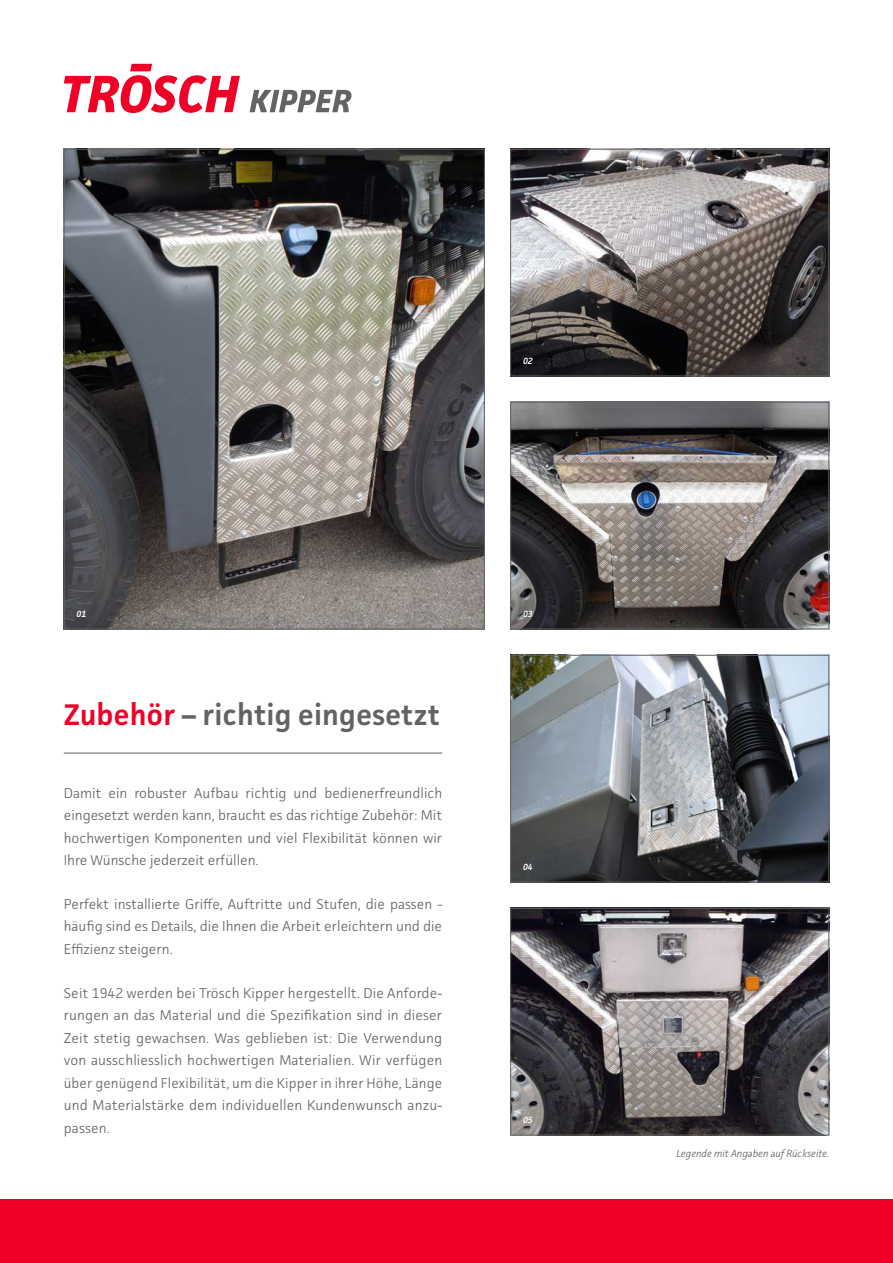
<style>
.page{position:relative;width:893px;height:1263px;background:#fff}
.page>*{position:absolute;margin:0;border:0;box-sizing:border-box;transform-origin:0 0}
.t1{font:600 30px "Facit";color:#636366}
.t2{font:300 14.25px/22.5px "Facit";color:#636366;text-align:justify}
.t3{font:italic 300 10.5px "Facit";color:#636366}
.t4{font:italic 600 9px "Facit";color:#fff}
.s1{color:#ef0027}
</style>
<div class="page">
<div style="left:0;top:1199px;width:893px;height:64px;background:#ef0027"></div>
<svg style="left:64px;top:64px;width:176px;height:49px"></svg>
<svg style="left:250px;top:90px;width:101px;height:22px"></svg>
<img style="left:512px;top:404px;width:315px;height:223px">
<div style="left:510px;top:402px;width:319px;height:227px;border:1px solid #636366"></div>
<img style="left:512px;top:151px;width:315px;height:223px">
<div style="left:510px;top:149px;width:319px;height:227px;border:1px solid #636366"></div>
<img style="left:512px;top:910px;width:315px;height:223px">
<div style="left:510px;top:908px;width:319px;height:227px;border:1px solid #636366"></div>
<img style="left:66px;top:151px;width:417px;height:476px">
<img style="left:512px;top:657px;width:315px;height:223px">
<div style="left:510px;top:655px;width:319px;height:227px;border:1px solid #636366"></div>
<hr style="left:64px;top:753px;width:378px;height:1px;background:#636366">
<p class="t4" style="left:523px;top:355px;width:11px">02</p>
<p class="t4" style="left:77px;top:608px;width:11px">01</p>
<h1 class="t1" style="left:64px;top:695px;width:378px"><span class="s1">Zubehör</span> – richtig eingesetzt</h1>
<p class="t2" style="left:64px;top:781px;width:380px">Damit ein robuster Aufbau richtig und bedienerfreundlich eingesetzt werden kann, braucht es das richtige Zubehör: Mit hochwertigen Komponenten und viel Flexibilität können wir Ihre Wünsche jederzeit erfüllen.</p>
<p class="t2" style="left:64px;top:892px;width:380px">Perfekt installierte Griffe, Auftritte und Stufen, die passen - häufig sind es Details, die Ihnen die Arbeit erleichtern und die Effizienz steigern.</p>
<p class="t2" style="left:64px;top:981px;width:380px">Seit 1942 werden bei Trösch Kipper hergestellt. Die Anforde&shy;rungen an das Material und die Spezifikation sind in dieser Zeit stetig gewachsen. Was geblieben ist: Die Verwendung von ausschliesslich hochwertigen Materialien. Wir verfügen über genügend Flexibilität, um die Kipper in ihrer Höhe, Länge und Materialstärke dem individuellen Kundenwunsch anzu&shy;passen.</p>
<p class="t4" style="left:523px;top:608px;width:11px">03</p>
<p class="t4" style="left:523px;top:861px;width:11px">04</p>
<p class="t4" style="left:523px;top:1114px;width:11px">05</p>
<p class="t3" style="left:676px;top:1146px;width:154px">Legende mit Angaben auf Rückseite.</p>
</div>
